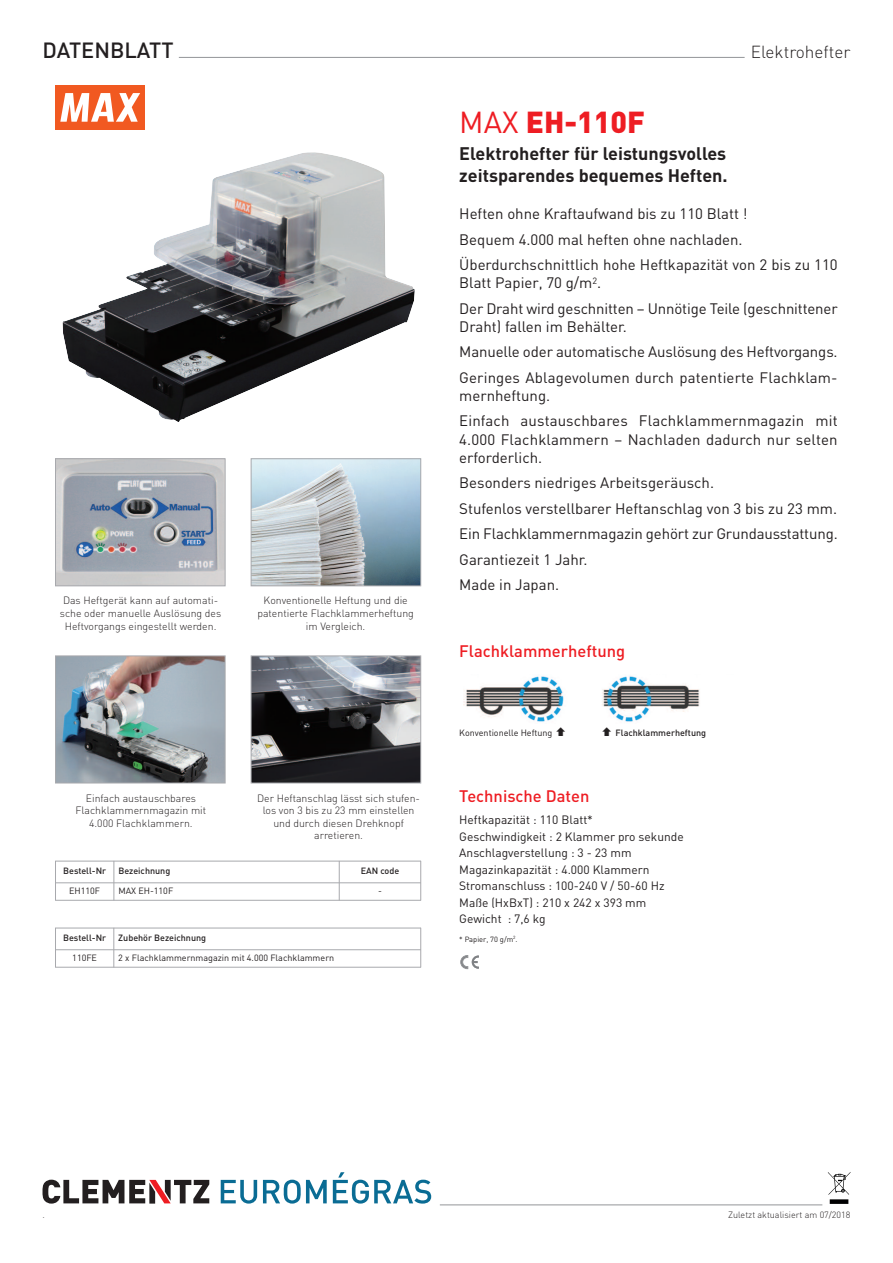
<style>
.page{position:relative;width:893px;height:1263px;background:#fff}
.page>*{position:absolute;margin:0;border:0;box-sizing:border-box;transform-origin:0 0}
.t1{font:900 30px "DIN";color:#ee1d23}
.t2{font:500 21.75px "DIN";color:#231f20}
.t3{font:700 18px/21.6px "DIN";color:#231f20}
.t4{font:300 17.25px "DIN";color:#231f20}
.t5{font:500 16.5px "DIN";color:#ee1d23}
.t6{font:15px/25.5px "DIN";color:#231f20}
.t7{font:12px/16.5px "DIN";color:#231f20}
.t8{font:300 10.5px/12.6px "DIN";color:#231f20;text-align:center}
.t9{font:9px "DIN";color:#231f20}
.t10{font:500 9px "DIN";color:#231f20}
.t11{font:300 9px "DIN";color:#231f20}
.t12{font:7.5px "DIN";color:#231f20}
.s1{font-weight:400}
</style>
<div class="page">
<svg style="left:221px;top:1180px;width:36px;height:23px"></svg>
<svg style="left:263px;top:1180px;width:64px;height:23px"></svg>
<svg style="left:333px;top:1172px;width:98px;height:31px"></svg>
<svg style="left:43px;top:1180px;width:166px;height:23px"></svg>
<svg style="left:828px;top:1172px;width:22px;height:32px"></svg>
<hr style="left:440px;top:1204px;width:382px;height:1px;background:#939598">
<img style="left:62px;top:152px;width:353px;height:270px">
<img style="left:57px;top:460px;width:166px;height:124px">
<div style="left:55px;top:458px;width:170px;height:128px;border:1px solid #a8a9ad"></div>
<img style="left:253px;top:460px;width:166px;height:124px">
<div style="left:251px;top:458px;width:170px;height:128px;border:1px solid #a8a9ad"></div>
<div style="left:55px;top:85px;width:90px;height:45px;background:#f15921"></div>
<svg style="left:60px;top:93px;width:80px;height:29px"></svg>
<img style="left:57px;top:658px;width:166px;height:123px">
<div style="left:55px;top:656px;width:170px;height:127px;border:1px solid #a8a9ad"></div>
<img style="left:253px;top:658px;width:166px;height:123px">
<div style="left:251px;top:656px;width:170px;height:127px;border:1px solid #a8a9ad"></div>
<hr style="left:179px;top:57px;width:566px;height:1px;background:#939598">
<hr style="left:55px;top:861px;width:1px;height:39px;background:#a8a9ad">
<hr style="left:114px;top:861px;width:1px;height:39px;background:#a8a9ad">
<hr style="left:339px;top:861px;width:1px;height:39px;background:#a8a9ad">
<hr style="left:420px;top:861px;width:1px;height:39px;background:#a8a9ad">
<hr style="left:55px;top:861px;width:366px;height:1px;background:#a8a9ad">
<hr style="left:55px;top:882px;width:366px;height:1px;background:#a8a9ad">
<hr style="left:55px;top:900px;width:366px;height:1px;background:#a8a9ad">
<svg style="left:461px;top:955px;width:18px;height:14px"></svg>
<hr style="left:55px;top:928px;width:1px;height:39px;background:#a8a9ad">
<hr style="left:114px;top:928px;width:1px;height:39px;background:#a8a9ad">
<hr style="left:420px;top:928px;width:1px;height:39px;background:#a8a9ad">
<hr style="left:55px;top:928px;width:366px;height:1px;background:#a8a9ad">
<hr style="left:55px;top:949px;width:366px;height:1px;background:#a8a9ad">
<hr style="left:55px;top:967px;width:366px;height:1px;background:#a8a9ad">
<img style="left:464px;top:676px;width:236px;height:46px">
<h2 class="t2" style="left:43px;top:37px;width:133px">DATENBLATT</h2>
<p class="t4" style="left:751px;top:42px;width:101px">Elektrohefter</p>
<p class="t8" style="left:60px;top:594px;width:163px">Das Heftgerät kann auf automati&shy;sche oder manuelle Auslösung des<br>Heftvorgangs eingestellt werden.</p>
<p class="t8" style="left:257px;top:594px;width:158px">Konventionelle Heftung und die patentierte Flachklammerheftung im Vergleich.</p>
<p class="t8" style="left:76px;top:791px;width:132px">Einfach austauschbares<br>Flachklammernmagazin mit<br>4.000 Flachklammern.</p>
<p class="t8" style="left:257px;top:791px;width:164px">Der Heftanschlag lässt sich stufen&shy;los von 3 bis zu 23 mm einstellen und durch diesen Drehknopf arretieren.</p>
<p class="t10" style="left:63px;top:866px;width:45px">Bestell-Nr</p>
<p class="t10" style="left:118px;top:866px;width:54px">Bezeichnung</p>
<p class="t10" style="left:361px;top:866px;width:40px">EAN code</p>
<p class="t9" style="left:69px;top:885px;width:32px">EH110F</p>
<p class="t9" style="left:118px;top:885px;width:56px">MAX EH-110F</p>
<p class="t9" style="left:378px;top:885px;width:5px">-</p>
<p class="t10" style="left:63px;top:933px;width:45px">Bestell-Nr</p>
<p class="t10" style="left:118px;top:933px;width:89px">Zubehör Bezeichnung</p>
<p class="t9" style="left:72px;top:952px;width:26px">110FE</p>
<p class="t9" style="left:118px;top:952px;width:217px">2 x Flachklammernmagazin mit 4.000 Flachklammern</p>
<h1 class="t1" style="left:459px;top:105px;width:187px"><span class="s1">MAX</span> EH-110F</h1>
<p class="t3" style="left:459px;top:142px;width:270px">Elektrohefter für leistungsvolles zeitsparendes bequemes Heften.</p>
<p class="t6" style="left:459px;top:201px;width:380px">Heften ohne Kraftaufwand bis zu 110 Blatt !<br>Bequem 4.000 mal heften ohne nachladen.<br>Überdurchschnittlich hohe Heftkapazität von 2 bis zu 110</p>
<p class="t6" style="left:459px;top:270px;width:380px">Blatt Papier, 70 g/m<sup>2</sup>.<br>Der Draht wird geschnitten – Unnötige Teile (geschnittener</p>
<p class="t6" style="left:459px;top:313px;width:380px">Draht) fallen im Behälter.<br>Manuelle oder automatische Auslösung des Heftvorgangs.<br>Geringes Ablagevolumen durch patentierte Flachklam-</p>
<p class="t6" style="left:459px;top:382px;width:380px">mernheftung.<br>Einfach austauschbares Flachklammernmagazin mit</p>
<p class="t6" style="left:459px;top:430px;width:380px;line-height:18px">4.000 Flachklammern – Nachladen dadurch nur selten erforderlich.</p>
<p class="t6" style="left:459px;top:469px;width:380px">Besonders niedriges Arbeitsgeräusch.<br>Stufenlos verstellbarer Heftanschlag von 3 bis zu 23 mm.<br>Ein Flachklammernmagazin gehört zur Grundausstattung.<br>Garantiezeit 1 Jahr.<br>Made in Japan.</p>
<p class="t5" style="left:459px;top:642px;width:167px">Flachklammerheftung</p>
<p class="t9" style="left:459px;top:728px;width:95px">Konventionelle Heftung</p>
<p class="t10" style="left:616px;top:728px;width:92px">Flachklammerheftung</p>
<p class="t5" style="left:459px;top:786px;width:132px">Technische Daten</p>
<p class="t7" style="left:459px;top:811px;width:226px">Heftkapazität : 110 Blatt*<br>Geschwindigkeit : 2 Klammer pro sekunde<br>Anschlagverstellung : 3 - 23 mm<br>Magazinkapazität : 4.000 Klammern<br>Stromanschluss : 100-240 V / 50-60 Hz<br>Maße (HxBxT) : 210 x 242 x 393 mm<br>Gewicht : 7,6 kg</p>
<p class="t12" style="left:459px;top:934px;width:60px">* Papier, 70 g/m<sup>2</sup>.</p>
<p class="t11" style="left:43px;top:1210px;width:4px">.</p>
<p class="t11" style="left:728px;top:1210px;width:124px">Zuletzt aktualisiert am 07/2018</p>
</div>
